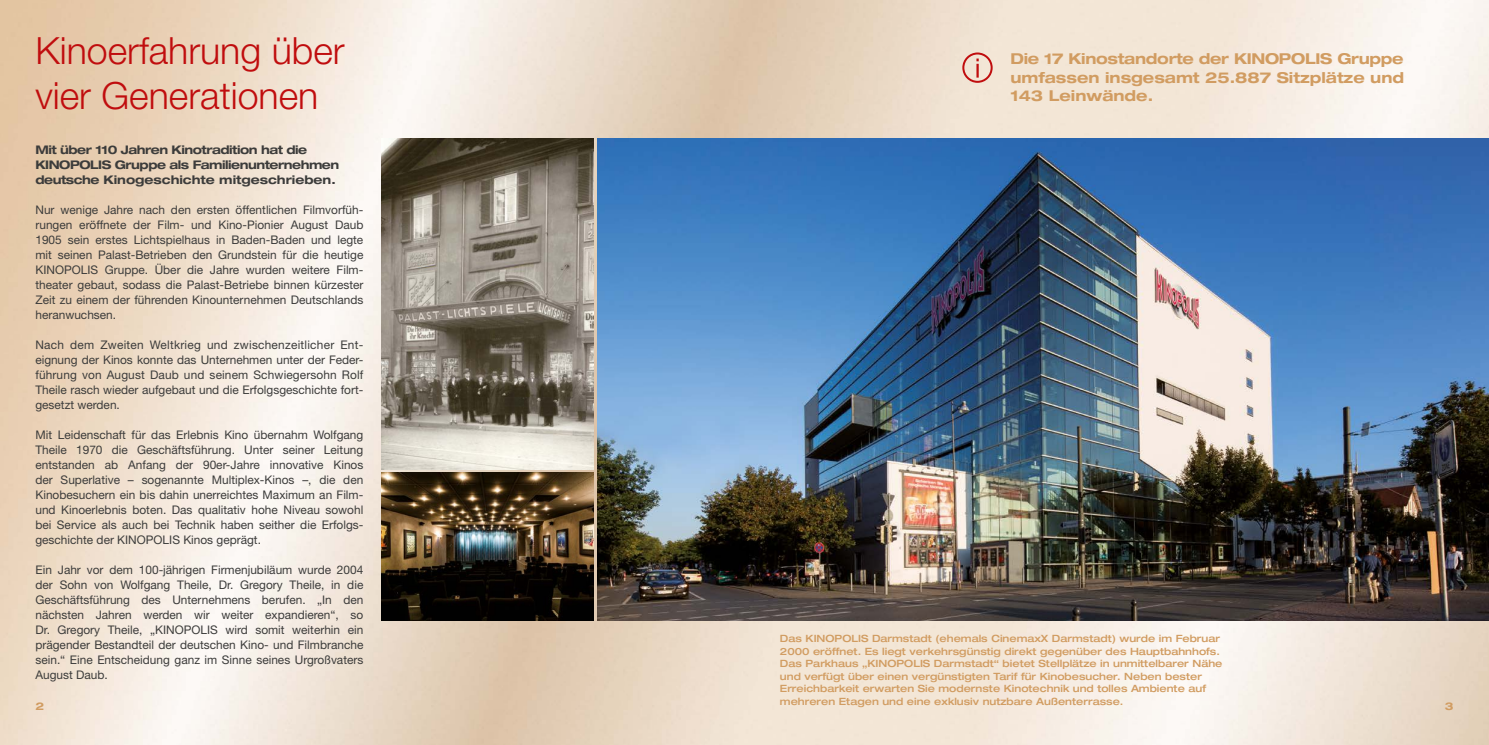
<style>
.page{position:relative;width:1489px;height:745px;background:#fff}
.page>*{position:absolute;margin:0;border:0;box-sizing:border-box;transform-origin:0 0}
.t1{font:300 37.5px/45px "Helvetica Neue LT";color:#c00d0e}
.t2{font:700 expanded 15px/18.8px "Helvetica Neue LT";color:#d19c61;text-align:justify}
.t3{font:11.88px/15px "Helvetica Neue LT";color:#3c3c3b;text-align:justify}
.t4{font:700 expanded 11.88px/15px "Helvetica Neue LT";letter-spacing:-.04em;color:#3c3c3b}
.t5{font:700 expanded 10.62px "Helvetica Neue LT";color:#d19c61}
.t6{font:500 expanded 10px/12.5px "Helvetica Neue LT";color:#d19c61}
</style>
<div class="page">
<img style="left:0;top:0;width:1488px;height:744px">
<img style="left:597px;top:139px;width:891px;height:481px">
<img style="left:381px;top:139px;width:213px;height:330px">
<img style="left:381px;top:472px;width:213px;height:148px">
<div style="left:962px;top:52px;width:30px;height:31px;border:2px solid #c00d0e;border-radius:50%"></div>
<svg style="left:976px;top:58px;width:2px;height:20px"></svg>
<h1 class="t1" style="left:35px;top:27px;width:311px">Kinoerfahrung über vier Generationen</h1>
<p class="t2" style="left:1010px;top:49px;width:395px">Die 17 Kinostandorte der KINOPOLIS Gruppe umfassen insgesamt 25.887 Sitzplätze und 143 Leinwände.</p>
<p class="t4" style="left:35px;top:142px;width:305px">Mit über 110 Jahren Kinotradition hat die<br>KINOPOLIS Gruppe als Familienunternehmen deutsche Kinogeschichte mitgeschrieben.</p>
<p class="t3" style="left:35px;top:202px;width:329px">Nur wenige Jahre nach den ersten öffentlichen Filmvorfüh&shy;rungen eröffnete der Film- und Kino-Pionier August Daub 1905 sein erstes Lichtspielhaus in Baden-Baden und legte mit seinen Palast-Betrieben den Grundstein für die heutige KINOPOLIS Gruppe. Über die Jahre wurden weitere Film&shy;theater gebaut, sodass die Palast-Betriebe binnen kürzester Zeit zu einem der führenden Kinounternehmen Deutschlands heranwuchsen.</p>
<p class="t3" style="left:35px;top:337px;width:329px;text-align:left">Nach dem Zweiten Weltkrieg und zwischenzeitlicher Ent-- eignung der Kinos konnte das Unternehmen unter der Feder&shy;führung von August Daub und seinem Schwiegersohn Rolf Theile rasch wieder aufgebaut und die Erfolgsgeschichte fort&shy;gesetzt werden.</p>
<p class="t3" style="left:35px;top:427px;width:329px">Mit Leidenschaft für das Erlebnis Kino übernahm Wolfgang Theile 1970 die Geschäftsführung. Unter seiner Leitung entstanden ab Anfang der 90er-Jahre innovative Kinos der Superlative – sogenannte Multiplex-Kinos –, die den Kinobesuchern ein bis dahin unerreichtes Maximum an Film&shy;und Kinoerlebnis boten. Das qualitativ hohe Niveau sowohl bei Service als auch bei Technik haben seither die Erfolgs&shy;geschichte der KINOPOLIS Kinos geprägt.</p>
<p class="t3" style="left:35px;top:562px;width:329px">Ein Jahr vor dem 100-jährigen Firmenjubiläum wurde 2004 der Sohn von Wolfgang Theile, Dr. Gregory Theile, in die Geschäftsführung des Unternehmens berufen. „In den nächsten Jahren werden wir weiter expandieren“, so Dr. Gregory Theile, „KINOPOLIS wird somit weiterhin ein prägender Bestandteil der deutschen Kino- und Filmbranche sein.“ Eine Entscheidung ganz im Sinne seines Urgroßvaters August Daub.</p>
<p class="t6" style="left:780px;top:631px;width:444px">Das KINOPOLIS Darmstadt (ehemals CinemaxX Darmstadt) wurde im Februar 2000 eröffnet. Es liegt verkehrsgünstig direkt gegenüber des Hauptbahnhofs.<br>Das Parkhaus „KINOPOLIS Darmstadt“ bietet Stellplätze in unmittelbarer Nähe und verfügt über einen vergünstigten Tarif für Kinobesucher. Neben bester Erreichbarkeit erwarten Sie modernste Kinotechnik und tolles Ambiente auf mehreren Etagen und eine exklusiv nutzbare Außenterrasse.</p>
<p class="t5" style="left:35px;top:698px;width:10px">2</p>
<p class="t5" style="left:1444px;top:698px;width:10px">3</p>
</div>
